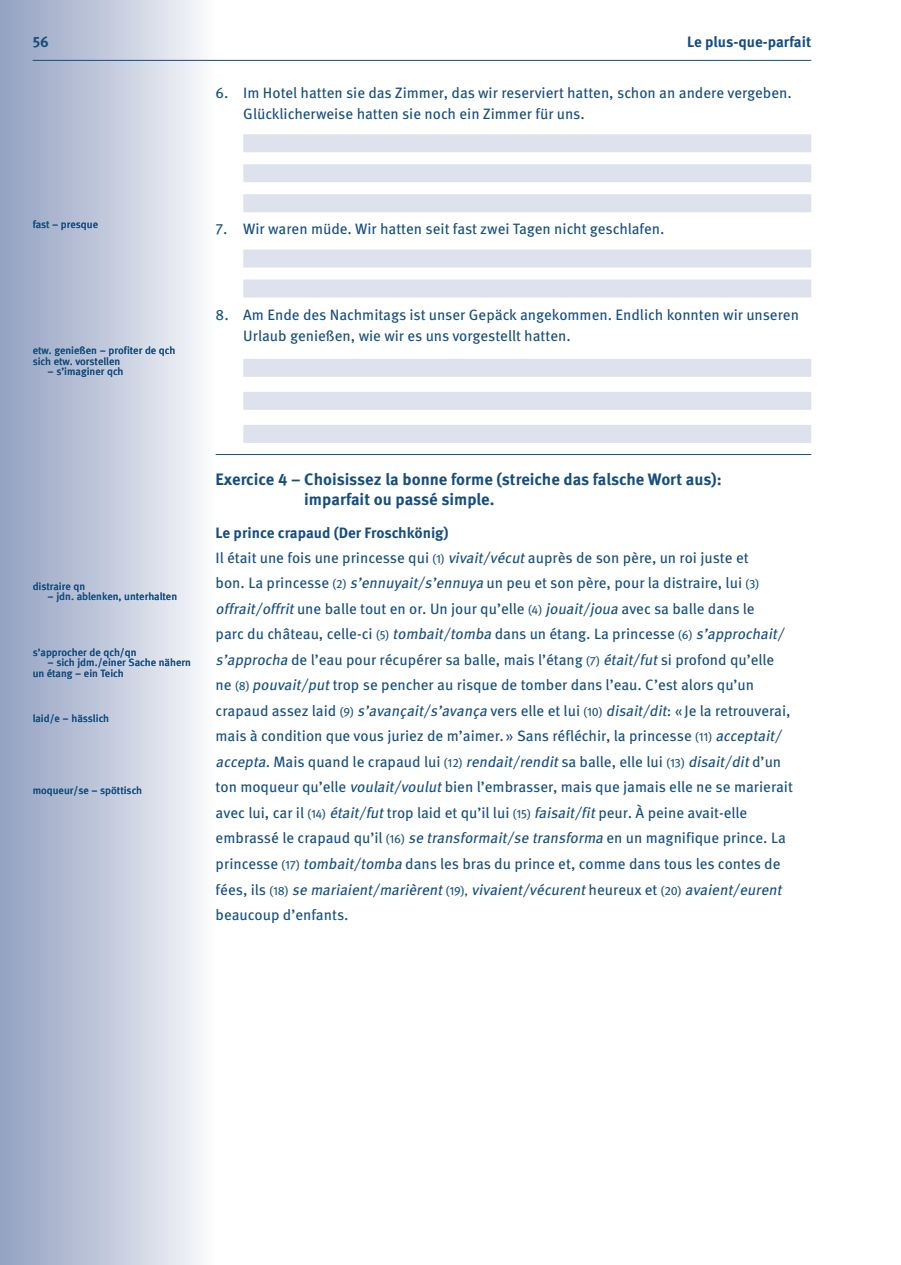
<style>
.page{position:relative;width:901px;height:1265px;background:#fff}
.page>*{position:absolute;margin:0;border:0;box-sizing:border-box;transform-origin:0 0}
.t1{font:700 16.5px/19.8px "Meta Pro";letter-spacing:-.005em;color:#144d7e}
.t2{font:15px/25.5px "Meta Pro";color:#144d7e}
.t3{font:700 15px "Meta Pro";color:#144d7e}
.t4{font:10.5px/10.5px "Meta Pro";color:#144d7e}
.s1{font-weight:700}
.s2{font-size:12px}
.s3{font-style:italic}
</style>
<div class="page">
<svg style="left:0;top:0;width:214px;height:1265px;background:#c4ccdd"></svg>
<hr style="left:33px;top:60px;width:778px;height:1px;background:#144d7e">
<div style="left:243px;top:134px;width:568px;height:18px;background:#dee2ec"></div>
<div style="left:243px;top:164px;width:568px;height:18px;background:#dee2ec"></div>
<div style="left:243px;top:194px;width:568px;height:18px;background:#dee2ec"></div>
<div style="left:243px;top:249px;width:568px;height:18px;background:#dee2ec"></div>
<div style="left:243px;top:279px;width:568px;height:18px;background:#dee2ec"></div>
<div style="left:243px;top:359px;width:568px;height:18px;background:#dee2ec"></div>
<div style="left:243px;top:392px;width:568px;height:18px;background:#dee2ec"></div>
<div style="left:243px;top:425px;width:568px;height:18px;background:#dee2ec"></div>
<hr style="left:216px;top:454px;width:595px;height:1px;background:#144d7e">
<svg style="left:0;top:0;width:4px;height:7px"></svg>
<p class="t3" style="left:33px;top:32px;width:18px">56</p>
<p class="t3" style="left:687px;top:32px;width:125px">Le plus-que-parfait</p>
<p class="t2" style="left:243px;top:83px;width:550px;line-height:21px;text-indent:-28px">6. Im Hotel hatten sie das Zimmer, das wir reserviert hatten, schon an andere vergeben.<br>Glücklicherweise hatten sie noch ein Zimmer für uns.</p>
<p class="t4" style="left:33px;top:219px;width:67px">fast – presque</p>
<p class="t4" style="left:33px;top:345px;width:144px">etw. genießen – profiter de qch sich etw. vorstellen</p>
<p class="t4" style="left:48px;top:366px;width:77px">– s’imaginer qch</p>
<p class="t2" style="left:216px;top:217px;width:450px">7. Wir waren müde. Wir hatten seit fast zwei Tagen nicht geschlafen.</p>
<p class="t2" style="left:243px;top:304px;width:557px;line-height:21px;text-indent:-28px">8. Am Ende des Nachmitags ist unser Gepäck angekommen. Endlich konnten wir unseren<br>Urlaub genießen, wie wir es uns vorgestellt hatten.</p>
<p class="t4" style="left:33px;top:581px;width:54px">distraire qn</p>
<p class="t4" style="left:48px;top:591px;width:131px">– jdn. ablenken, unterhalten</p>
<p class="t4" style="left:33px;top:647px;width:105px">s’approcher de qch/qn</p>
<p class="t4" style="left:33px;top:657px;width:160px;text-indent:15px">– sich jdm./einer Sache nähern un étang – ein Teich</p>
<p class="t4" style="left:33px;top:713px;width:78px">laid/e – hässlich</p>
<p class="t4" style="left:33px;top:785px;width:111px">moqueur/se – spöttisch</p>
<p class="t1" style="left:304px;top:470px;width:419px;text-indent:-89px">Exercice 4 – Choisissez la bonne forme (streiche das falsche Wort aus): imparfait ou passé simple.</p>
<p class="t2" style="left:216px;top:520px;width:579px"><span class="s1">Le prince crapaud (Der Froschkönig)<br></span>Il était une fois une princesse qui <span class="s2">(1)</span> <span class="s3">vivait/vécut</span>auprès de son père, un roi juste et<br>bon. La princesse <span class="s2">(2)</span> <span class="s3">s’ennuyait/s’ennuya</span> un peu et son père, pour la distraire, lui <span class="s2">(3) </span><span class="s3">offrait/offrit</span>une balle tout en or. Un jour qu’elle <span class="s2">(4)</span> <span class="s3">jouait/joua</span> avec sa balle dans le<br>parc du château, celle-ci <span class="s2">(5)</span> <span class="s3">tombait/tomba</span> dans un étang. La princesse <span class="s2">(6)</span> <span class="s3">s’approchait/ s’approcha</span> de l’eau pour récupérer sa balle, mais l’étang <span class="s2">(7)</span> <span class="s3">était/fut</span>si profond qu’elle ne <span class="s2">(8)</span> <span class="s3">pouvait/put</span>trop se pencher au risque de tomber dans l’eau. C’est alors qu’un crapaud assez laid <span class="s2">(9)</span> <span class="s3">s’avançait/s’avança</span> vers elle et lui <span class="s2">(10)</span> <span class="s3">disait/dit</span>: «Je la retrouverai, mais à condition que vous juriez de m’aimer.» Sans réfléchir, la princesse <span class="s2">(11)</span> <span class="s3">acceptait/ accepta</span>. Mais quand le crapaud lui <span class="s2">(12)</span> <span class="s3">rendait/rendit</span>sa balle, elle lui <span class="s2">(13)</span> <span class="s3">disait/dit</span>d’un ton moqueur qu’elle <span class="s3">voulait/voulut</span>bien l’embrasser, mais que jamais elle ne se marierait avec lui, car il <span class="s2">(14)</span> <span class="s3">était/fut</span>trop laid et qu’il lui <span class="s2">(15)</span> <span class="s3">faisait/fit</span>peur. À peine avait-elle embrassé le crapaud qu’il <span class="s2">(16)</span> <span class="s3">se transformait/se transforma</span> en un magnifique prince. La princesse <span class="s2">(17)</span> <span class="s3">tombait/tomba</span> dans les bras du prince et, comme dans tous les contes de fé e s , i l s <span class="s2">(1 8)</span> <span class="s3">se mariaient/marièrent</span> <span class="s2">(1 9) ,</span> <span class="s3">vivaient/vécurent</span>h e u r e u x e t <span class="s2">(2 0)</span> <span class="s3">avaient/eurent </span>beaucoup d’enfants.</p>
</div>
